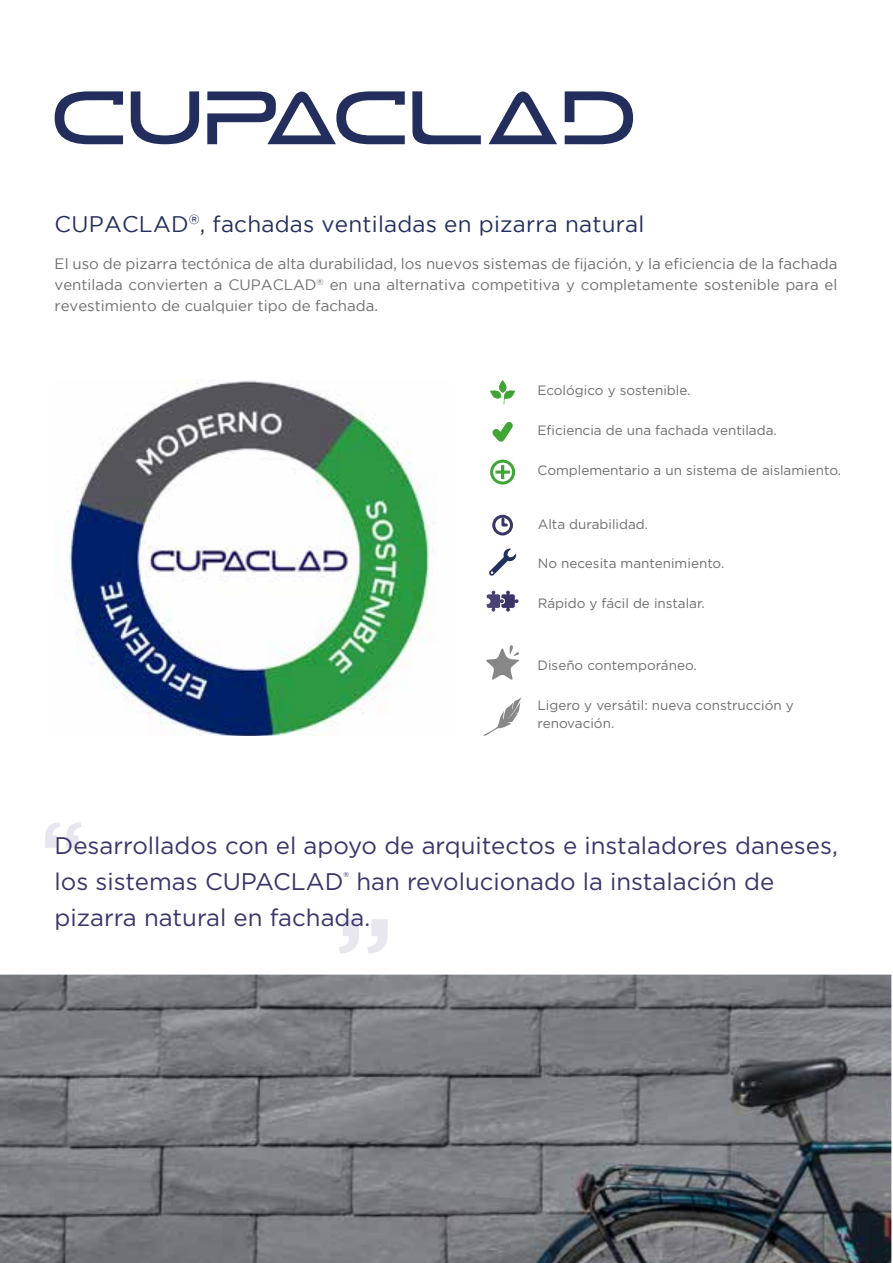
<style>
.page{position:relative;width:893px;height:1263px;background:#fff}
.page>*{position:absolute;margin:0;border:0;box-sizing:border-box;transform-origin:0 0}
.t1{font:24px/36px "Gotham";color:#393569}
.t2{font:22.5px "Gotham";letter-spacing:.01em;color:#232f5d}
.t3{font:15px/21px "Gotham";color:#6f6e6e;text-align:justify}
.t4{font:13.5px/18.8px "Gotham";color:#6f6e6e}
</style>
<div class="page">
<img style="left:0;top:975px;width:891px;height:288px">
<div style="left:492px;top:515px;width:21px;height:20px;border:3px solid #393569;border-radius:50%"></div>
<svg style="left:500px;top:516px;width:9px;height:11px"></svg>
<svg style="left:486px;top:590px;width:33px;height:22px"></svg>
<svg style="left:483px;top:697px;width:39px;height:39px"></svg>
<svg style="left:486px;top:645px;width:33px;height:35px"></svg>
<svg style="left:489px;top:548px;width:27px;height:28px"></svg>
<svg style="left:490px;top:380px;width:25px;height:24px"></svg>
<svg style="left:492px;top:422px;width:21px;height:20px"></svg>
<svg style="left:495px;top:465px;width:15px;height:14px"></svg>
<div style="left:490px;top:460px;width:25px;height:24px;border:3px solid #3fa535;border-radius:50%"></div>
<img style="left:66px;top:380px;width:370px;height:356px">
<svg style="left:45px;top:822px;width:37px;height:26px"></svg>
<svg style="left:339px;top:919px;width:49px;height:35px"></svg>
<svg style="left:55px;top:91px;width:68px;height:53px"></svg>
<svg style="left:131px;top:91px;width:68px;height:53px"></svg>
<svg style="left:207px;top:91px;width:198px;height:53px"></svg>
<svg style="left:412px;top:91px;width:69px;height:53px"></svg>
<svg style="left:489px;top:91px;width:68px;height:53px"></svg>
<svg style="left:565px;top:91px;width:68px;height:53px"></svg>
<h2 class="t2" style="left:55px;top:212px;width:591px">CUPACLAD<sup>®</sup>, fachadas ventiladas en pizarra natural</h2>
<p class="t3" style="left:55px;top:253px;width:784px">El uso de pizarra tectónica de alta durabilidad, los nuevos sistemas de fijación, y la eficiencia de la fachada ventilada convierten a CUPACLAD<sup>®</sup> en una alternativa competitiva y completamente sostenible para el revestimiento de cualquier tipo de fachada.</p>
<p class="t4" style="left:537px;top:381px;width:155px">Ecológico y sostenible.</p>
<p class="t4" style="left:537px;top:421px;width:241px">Eficiencia de una fachada ventilada.</p>
<p class="t4" style="left:537px;top:460px;width:305px">Complementario a un sistema de aislamiento.</p>
<p class="t4" style="left:538px;top:514px;width:112px">Alta durabilidad.</p>
<p class="t4" style="left:538px;top:554px;width:188px">No necesita mantenimiento.</p>
<p class="t4" style="left:538px;top:594px;width:168px">Rápido y fácil de instalar.</p>
<p class="t4" style="left:537px;top:656px;width:161px">Diseño contemporáneo.</p>
<p class="t4" style="left:537px;top:695px;width:258px">Ligero y versátil: nueva construcción y renovación.</p>
<h1 class="t1" style="left:55px;top:827px;width:785px">Desarrollados con el apoyo de arquitectos e instaladores daneses, los sistemas CUPACLAD<sup>®</sup> han revolucionado la instalación de pizarra natural en fachada.</h1>
</div>
